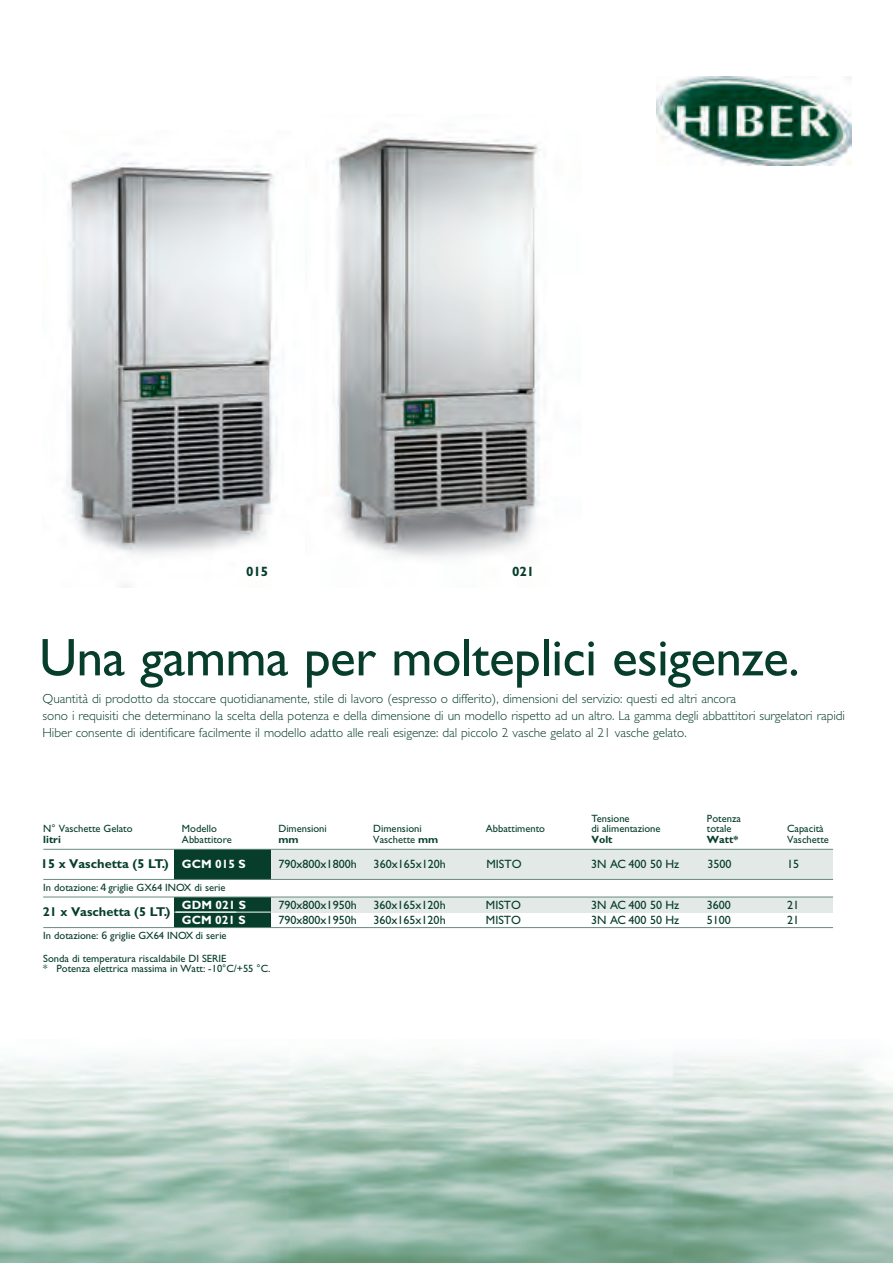
<style>
.page{position:relative;width:893px;height:1263px;background:#fff}
.page>*{position:absolute;margin:0;border:0;box-sizing:border-box;transform-origin:0 0}
.Normale{font:53.25px "Gill Sans";letter-spacing:-.01em;color:#073e2b}
.Normale-2{font:700 13.5px "Gill Sans";color:#073e2b}
.Normale-3{font:300 13.2px/16.8px "Gill Sans";color:#073e2b}
.t1{font:700 12.75px "Gill Sans";color:#073e2b}
.t2{font:12px/15px "Gill Sans";color:#073e2b}
.t3{font:700 12px/15px "Gill Sans";color:#fff}
.t4{font:10.5px/10.5px "Gill Sans";color:#073e2b}
.s1{font-weight:700}
.s2{font-family:"Frutiger"}
</style>
<div class="page">
<img style="left:0;top:1053px;width:893px;height:210px">
<img style="left:67px;top:154px;width:211px;height:433px">
<img style="left:656px;top:77px;width:195px;height:88px">
<img style="left:332px;top:131px;width:208px;height:427px">
<div style="left:236px;top:849px;width:597px;height:30px;background:#e3e9e6"></div>
<div style="left:174px;top:849px;width:97px;height:30px;background:#073e2b"></div>
<hr style="left:43px;top:849px;width:790px;height:1px;background:#688c7d">
<hr style="left:43px;top:879px;width:790px;height:1px;background:#688c7d">
<div style="left:236px;top:897px;width:597px;height:15px;background:#e3e9e6"></div>
<div style="left:174px;top:897px;width:97px;height:30px;background:#073e2b"></div>
<hr style="left:43px;top:927px;width:790px;height:1px;background:#688c7d">
<hr style="left:174px;top:912px;width:97px;height:1px;background:#fff">
<hr style="left:43px;top:897px;width:790px;height:1px;background:#688c7d">
<p class="Normale-2" style="left:246px;top:563px;width:24px">015</p>
<p class="Normale-2" style="left:512px;top:563px;width:24px">021</p>
<p class="Normale" style="left:39px;top:627px;width:762px">Una gamma per molteplici esigenze.</p>
<p class="Normale-3" style="left:43px;top:690px;width:695px">Quantità di prodotto da stoccare quotidianamente, stile di lavoro (espresso o differito), dimensioni del servizio: questi ed altri ancora</p>
<p class="Normale-3" style="left:43px;top:707px;width:804px">sono i requisiti che determinano la scelta della potenza e della dimensione di un modello rispetto ad un altro. La gamma degli abbattitori surgelatori rapidi<br>Hiber consente di identificare facilmente il modello adatto alle reali esigenze: dal piccolo 2 vasche gelato al 21 vasche gelato.</p>
<p class="t4" style="left:591px;top:813px;width:71px">Tensione<br>di alimentazione<br><span class="s1">Volt</span></p>
<p class="t4" style="left:707px;top:813px;width:35px">Potenza totale<br><span class="s1">Watt*</span></p>
<p class="t4" style="left:43px;top:824px;width:91px">N° Vaschette Gelato <span class="s1">litri</span></p>
<p class="t4" style="left:182px;top:824px;width:51px">Modello<br>Abbattitore</p>
<p class="t4" style="left:278px;top:824px;width:50px">Dimensioni <span class="s1">mm</span></p>
<p class="t2" style="left:278px;top:856px;width:80px">790x800x1800h</p>
<p class="t2" style="left:787px;top:856px;width:14px">15</p>
<p class="t4" style="left:787px;top:824px;width:43px">Capacità<br>Vaschette</p>
<p class="t4" style="left:373px;top:824px;width:50px">Dimensioni</p>
<p class="t4" style="left:486px;top:824px;width:61px">Abbattimento</p>
<p class="t4" style="left:373px;top:834px;width:67px">Vaschette <span class="s1">mm</span></p>
<p class="t1" style="left:41px;top:856px;width:129px">15 x Vaschetta (5 LT.)</p>
<p class="t2" style="left:374px;top:856px;width:74px">360x165x120h</p>
<p class="t2" style="left:278px;top:897px;width:80px">790x800x1950h<br>790x800x1950h</p>
<p class="t3" style="left:182px;top:856px;width:65px">GCM 015 S</p>
<p class="t2" style="left:486px;top:856px;width:37px">MISTO</p>
<p class="t2" style="left:591px;top:856px;width:89px">3N AC 400 50 Hz</p>
<p class="t2" style="left:707px;top:856px;width:26px">3500</p>
<p class="t4" style="left:43px;top:882px;width:184px">In dotazione: <span class="s2">4</span> griglie GX64 INOX di serie</p>
<p class="t3" style="left:182px;top:897px;width:66px">GDM 021 S<br>GCM 021 S</p>
<p class="t2" style="left:486px;top:897px;width:37px">MISTO<br>MISTO</p>
<p class="t2" style="left:591px;top:897px;width:89px">3N AC 400 50 Hz<br>3N AC 400 50 Hz</p>
<p class="t2" style="left:707px;top:897px;width:26px">3600<br>5100</p>
<p class="t2" style="left:787px;top:897px;width:14px">21<br>21</p>
<p class="t2" style="left:373px;top:897px;width:74px">360x165x120h<br>360x165x120h</p>
<p class="t1" style="left:43px;top:904px;width:129px">21 x Vaschetta (5 LT.)</p>
<p class="t4" style="left:43px;top:924px;width:185px;line-height:23px">In dotazione: <span class="s2">6</span> griglie GX64 INOX di serie<br>Sonda di temperatura riscaldabile DI SERIE</p>
<p class="t4" style="left:43px;top:963px;width:229px">* Potenza elettrica massima in Watt: -10°C/+55 °C.</p>
</div>
